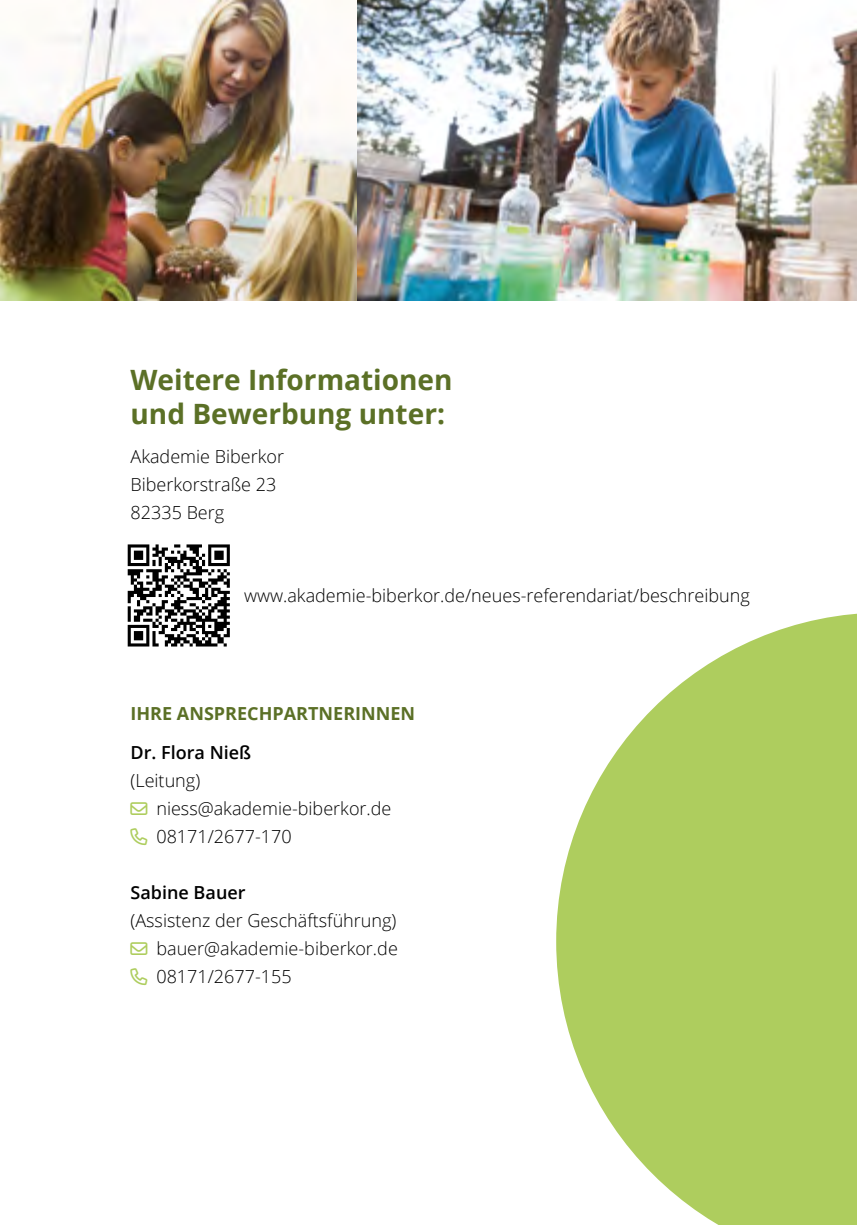
<style>
.page{position:relative;width:857px;height:1225px;background:#fff}
.page>*{position:absolute;margin:0;border:0;box-sizing:border-box;transform-origin:0 0}
.t1{font:700 28px/34px "Open Sans";color:#5b7026}
.t2{font:300 18px/28px "Open Sans";color:#000}
.t3{font:700 18px "Open Sans";color:#5b7026}
.t4{font:600 18px "Open Sans";color:#000}
.s1{color:#aecd5e}
</style>
<div class="page">
<svg style="left:556px;top:613px;width:300px;height:612px;fill:#aecd5e"></svg>
<img style="left:0;top:0;width:856px;height:301px">
<svg style="left:128px;top:544px;width:102px;height:102px"></svg>
<h1 class="t1" style="left:130px;top:362px;width:323px">Weitere Informationen und Bewerbung unter:</h1>
<p class="t2" style="left:130px;top:442px;width:155px">Akademie Biberkor<br>Biberkorstraße 23<br>82335 Berg</p>
<p class="t2" style="left:244px;top:581px;width:507px">www.akademie-biberkor.de/neues-referendariat/beschreibung</p>
<p class="t3" style="left:130px;top:700px;width:286px">IHRE ANSPRECHPARTNERINNEN</p>
<p class="t4" style="left:130px;top:740px;width:122px">Dr. Flora Nieß</p>
<p class="t2" style="left:130px;top:766px;width:71px">(Leitung)</p>
<p class="t2" style="left:130px;top:794px;width:262px"><span class="s1">■❖●□</span> niess@akademie-biberkor.de</p>
<p class="t2" style="left:130px;top:822px;width:163px"><span class="s1">□■</span> 08171/2677-170</p>
<p class="t4" style="left:130px;top:880px;width:116px">Sabine Bauer</p>
<p class="t2" style="left:130px;top:906px;width:267px">(Assistenz der Geschäftsführung)</p>
<p class="t2" style="left:130px;top:934px;width:269px"><span class="s1">■❖●□</span> bauer@akademie-biberkor.de</p>
<p class="t2" style="left:130px;top:962px;width:163px"><span class="s1">□■</span> 08171/2677-155</p>
</div>
